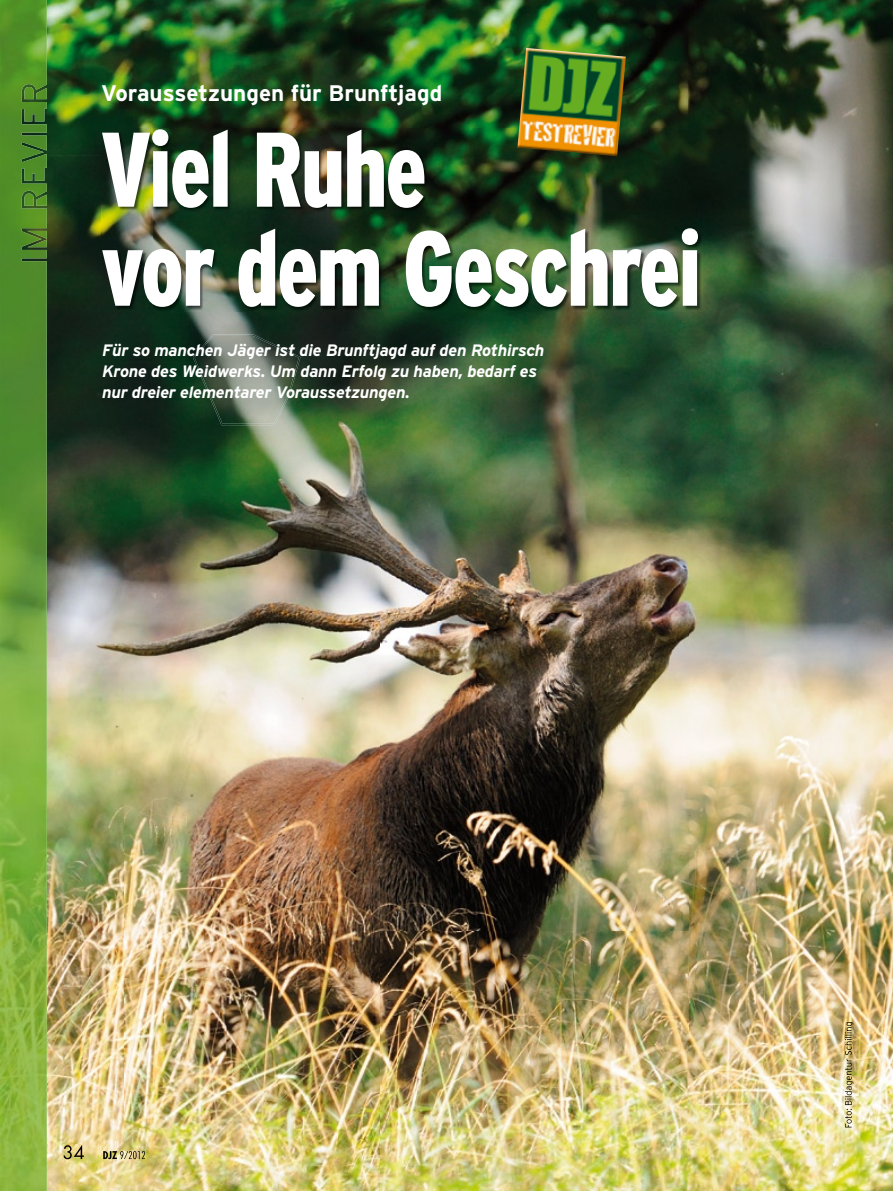
<style>
.page{position:relative;width:893px;height:1191px;background:#fff}
.page>*{position:absolute;margin:0;border:0;box-sizing:border-box;transform-origin:0 0}
.t1{font:900 condensed 105.75px/99px "Parey Interstate";letter-spacing:-.02em;color:#fff;scale:.88 1}
.t2{font:700 22.5px "Parey Interstate";color:#fff}
.t3{font:italic 700 16.5px/21px "Parey Interstate";letter-spacing:-.015em;color:#fff}
</style>
<div class="page">
<img style="left:688px;top:0;width:205px;height:1191px">
<img style="left:47px;top:0;width:641px;height:155px">
<img style="left:47px;top:155px;width:77px;height:1036px">
<img style="left:278px;top:311px;width:410px;height:880px">
<img style="left:124px;top:311px;width:154px;height:51px">
<img style="left:124px;top:362px;width:103px;height:829px">
<img style="left:227px;top:425px;width:51px;height:766px">
<img style="left:101px;top:129px;width:601px;height:182px">
<img style="left:517px;top:48px;width:109px;height:108px">
<img style="left:0;top:0;width:47px;height:1191px">
<img style="left:64px;top:1144px;width:21px;height:15px">
<img style="left:103px;top:1151px;width:14px;height:8px">
<img style="left:117px;top:1151px;width:28px;height:8px">
<img style="left:845px;top:1022px;width:8px;height:105px">
<img style="left:193px;top:334px;width:107px;height:91px">
<h2 class="t2" style="left:101px;top:81px;width:343px">Voraussetzungen für Brunftjagd</h2>
<h1 class="t1" style="left:100px;top:119px;width:684px">Viel Ruhe<br>vor dem Geschrei</h1>
<p class="t3" style="left:102px;top:339px;width:444px">Für so manchen Jäger ist die Brunftjagd auf den Rothirsch<br>Krone des Weidwerks. Um dann Erfolg zu haben, bedarf es nur dreier elementarer Voraussetzungen.</p>
</div>
